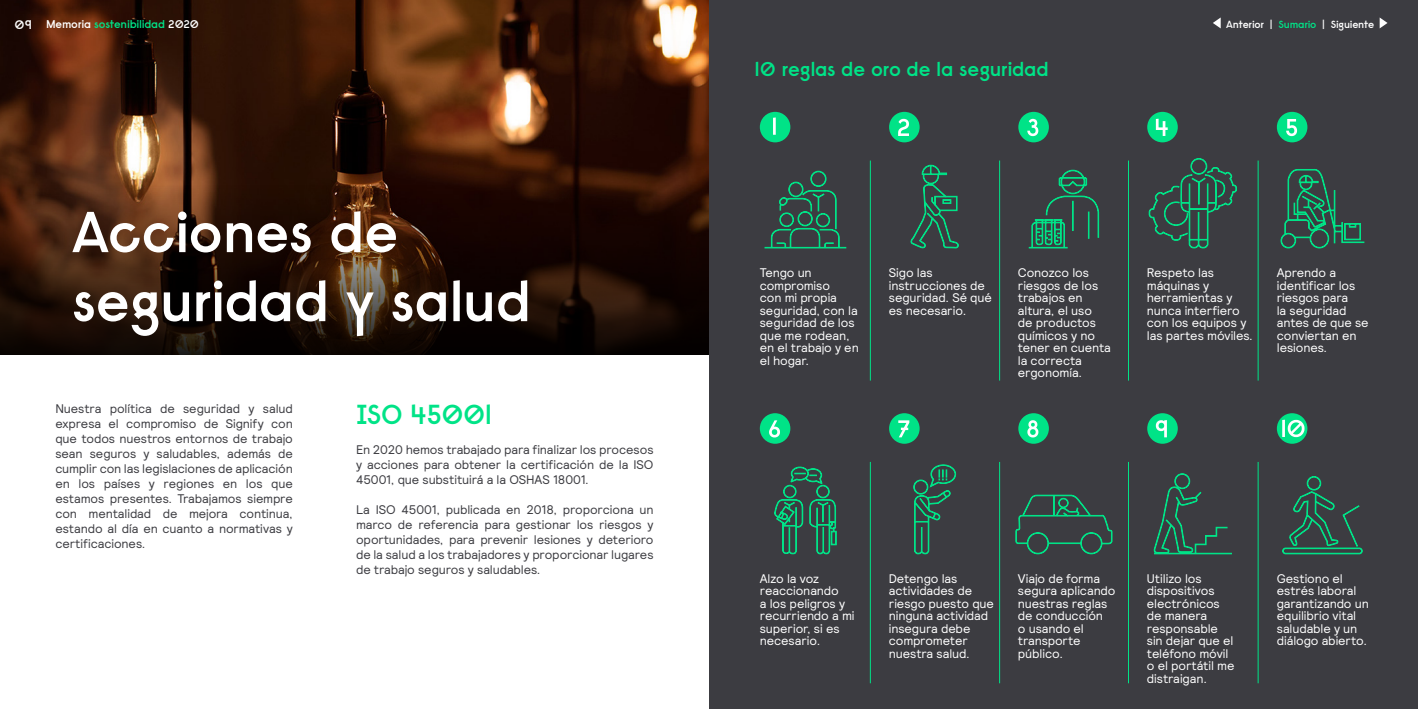
<style>
.page{position:relative;width:1418px;height:709px;background:#fff}
.page>*{position:absolute;margin:0;border:0;box-sizing:border-box;transform-origin:0 0}
.t1{font:600 57.5px/69px "Raisonne";letter-spacing:-.015em;color:#fff}
.t2{font:600 27.5px "Raisonne";letter-spacing:-.02em;color:#00e387}
.t3{font:600 20px "Raisonne";letter-spacing:-.015em;color:#00e387}
.t4{font:12.5px/12.5px "Relative";letter-spacing:-.01em;color:#fff}
.t5{font:12.5px/15px "Relative";letter-spacing:-.01em;color:#3c3c41;text-align:justify}
.t6{font:600 11.25px "Raisonne";letter-spacing:-.02em;color:#00e387}
.t7{font:600 10.38px "Raisonne";letter-spacing:-.02em;color:#fff}
.s1{font-size:12.5px;color:#fff}
.s2{color:#fff}
.s3{color:#00e387}
</style>
<div class="page">
<img style="left:0;top:0;width:709px;height:185px">
<svg style="left:0;top:185px;width:709px;height:169px;background:#261208"></svg>
<div style="left:709px;top:0;width:708px;height:709px;background:#3c3c41"></div>
<div style="left:889px;top:112px;width:30px;height:30px;background:#00e387;border-radius:50%"></div>
<svg style="left:898px;top:119px;width:11px;height:17px"></svg>
<div style="left:759px;top:112px;width:31px;height:30px;background:#00e387;border-radius:50%"></div>
<svg style="left:773px;top:117px;width:2px;height:18px"></svg>
<div style="left:1018px;top:112px;width:30px;height:30px;background:#00e387;border-radius:50%"></div>
<svg style="left:1027px;top:119px;width:11px;height:17px"></svg>
<div style="left:1147px;top:112px;width:30px;height:30px;background:#00e387;border-radius:50%"></div>
<svg style="left:1155px;top:119px;width:12px;height:17px"></svg>
<div style="left:1276px;top:112px;width:31px;height:30px;background:#00e387;border-radius:50%"></div>
<svg style="left:1286px;top:119px;width:10px;height:17px"></svg>
<div style="left:889px;top:413px;width:30px;height:31px;background:#00e387;border-radius:50%"></div>
<svg style="left:898px;top:420px;width:11px;height:17px"></svg>
<div style="left:759px;top:413px;width:31px;height:31px;background:#00e387;border-radius:50%"></div>
<svg style="left:769px;top:420px;width:11px;height:17px"></svg>
<div style="left:1018px;top:413px;width:30px;height:31px;background:#00e387;border-radius:50%"></div>
<svg style="left:1027px;top:420px;width:11px;height:17px"></svg>
<div style="left:1147px;top:413px;width:30px;height:31px;background:#00e387;border-radius:50%"></div>
<svg style="left:1155px;top:420px;width:11px;height:17px"></svg>
<div style="left:1276px;top:413px;width:31px;height:31px;background:#00e387;border-radius:50%"></div>
<svg style="left:1282px;top:420px;width:22px;height:17px"></svg>
<svg style="left:764px;top:171px;width:82px;height:77px"></svg>
<svg style="left:910px;top:165px;width:48px;height:83px"></svg>
<svg style="left:1153px;top:473px;width:78px;height:81px"></svg>
<svg style="left:1282px;top:476px;width:80px;height:78px"></svg>
<svg style="left:1015px;top:494px;width:97px;height:60px"></svg>
<svg style="left:774px;top:467px;width:62px;height:87px"></svg>
<svg style="left:913px;top:464px;width:42px;height:90px"></svg>
<svg style="left:1280px;top:168px;width:84px;height:80px"></svg>
<svg style="left:1028px;top:170px;width:70px;height:78px"></svg>
<svg style="left:1148px;top:158px;width:88px;height:90px"></svg>
<hr style="left:870px;top:160px;width:1px;height:220px;background:#00e387">
<hr style="left:999px;top:160px;width:1px;height:220px;background:#00e387">
<hr style="left:1128px;top:160px;width:1px;height:220px;background:#00e387">
<hr style="left:1257px;top:160px;width:1px;height:220px;background:#00e387">
<hr style="left:870px;top:462px;width:1px;height:221px;background:#00e387">
<hr style="left:999px;top:462px;width:1px;height:221px;background:#00e387">
<hr style="left:1128px;top:462px;width:1px;height:221px;background:#00e387">
<hr style="left:1257px;top:462px;width:1px;height:221px;background:#00e387">
<svg style="left:1379px;top:17px;width:8px;height:11px"></svg>
<svg style="left:1213px;top:18px;width:7px;height:10px"></svg>
<p class="t6" style="left:15px;top:17px;width:186px"><span class="s1">09</span> <span class="s2">Memoria</span> sostenibilidad <span class="s2">2020</span></p>
<h1 class="t1" style="left:72px;top:196px;width:461px">Acciones de seguridad y salud</h1>
<p class="t5" style="left:55px;top:401px;width:239px">Nuestra política de seguridad y salud expresa el compromiso de Signify con que todos nuestros entornos de trabajo sean seguros y saludables, además de cumplir con las legislaciones de aplicación en los países y regiones en los que estamos presentes. Trabajamos siempre con mentalidad de mejora continua, estando al día en cuanto a normativas y certificaciones.</p>
<h2 class="t2" style="left:356px;top:396px;width:138px">ISO 45001</h2>
<p class="t5" style="left:356px;top:441px;width:299px">En 2020 hemos trabajado para finalizar los procesos y acciones para obtener la certificación de la ISO 45001, que substituirá a la OSHAS 18001.</p>
<p class="t5" style="left:356px;top:501px;width:299px">La ISO 45001, publicada en 2018, proporciona un marco de referencia para gestionar los riesgos y oportunidades, para prevenir lesiones y deterioro de la salud a los trabajadores y proporcionar lugares de trabajo seguros y saludables.</p>
<h3 class="t3" style="left:754px;top:56px;width:296px">10 reglas de oro de la seguridad</h3>
<p class="t7" style="left:1226px;top:17px;width:149px">Anterior | <span class="s3">Sumario</span> | Siguiente</p>
<p class="t4" style="left:759px;top:266px;width:100px">Tengo un compromiso<br>con mi propia seguridad, con la seguridad de los que me rodean, en el trabajo y en el hogar.</p>
<p class="t4" style="left:888px;top:266px;width:105px">Sigo las instrucciones de seguridad. Sé qué es necesario.</p>
<p class="t4" style="left:1017px;top:266px;width:95px">Conozco los riesgos de los trabajos en altura, el uso<br>de productos químicos y no tener en cuenta la correcta ergonomía.</p>
<p class="t4" style="left:1146px;top:266px;width:107px">Respeto las máquinas y herramientas y nunca interfiero con los equipos y las partes móviles.</p>
<p class="t4" style="left:1276px;top:266px;width:93px">Aprendo a identificar los riesgos para<br>la seguridad antes de que se conviertan en lesiones.</p>
<p class="t4" style="left:759px;top:572px;width:96px">Alzo la voz reaccionando<br>a los peligros y recurriendo a mi superior, si es necesario.</p>
<p class="t4" style="left:888px;top:572px;width:107px">Detengo las actividades de riesgo puesto que ninguna actividad insegura debe comprometer nuestra salud.</p>
<p class="t4" style="left:1017px;top:572px;width:99px">Viajo de forma segura aplicando nuestras reglas de conducción<br>o usando el transporte público.</p>
<p class="t4" style="left:1146px;top:572px;width:89px">Utilizo los dispositivos electrónicos de manera responsable sin dejar que el teléfono móvil o el portátil me distraigan.</p>
<p class="t4" style="left:1276px;top:572px;width:93px">Gestiono el estrés laboral garantizando un equilibrio vital saludable y un diálogo abierto.</p>
</div>
